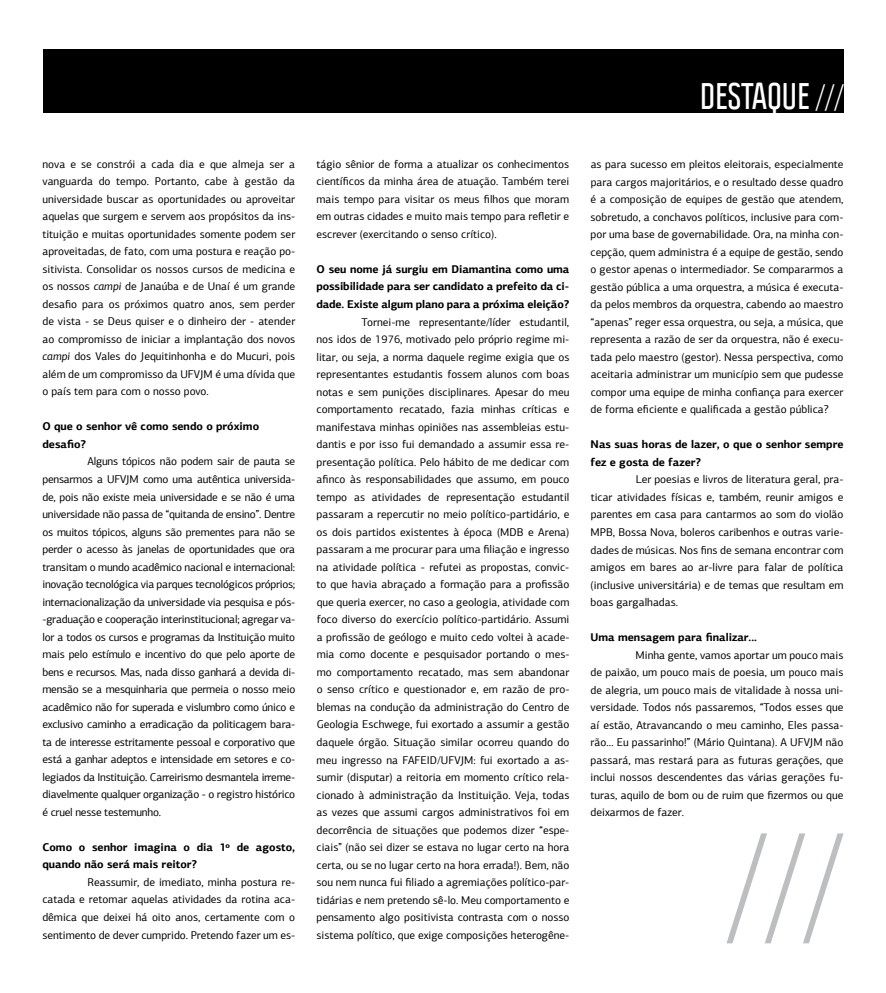
<style>
.page{position:relative;width:886px;height:993px;background:#fff}
.page>*{position:absolute;margin:0;border:0;box-sizing:border-box;transform-origin:0 0}
.t1{font:700 32.5px "Politica";color:#fff}
.t2{font:11.25px/17.5px "PF Agora Sans Pro";color:#000;text-align:justify}
.t3{font:700 11.25px/17.5px "PF Agora Sans Pro";color:#000}
.s1{font-style:italic}
.s2{font-weight:400;font-size:28.75px}
</style>
<div class="page">
<div style="left:43px;top:49px;width:800px;height:63px;background:#000"></div>
<svg style="left:726px;top:833px;width:117px;height:110px"></svg>
<p class="t2" style="left:42px;top:155px;width:254px">nova e se constrói a cada dia e que almeja ser a vanguarda do tempo. Portanto, cabe à gestão da universidade buscar as oportunidades ou aproveitar aquelas que surgem e servem aos propósitos da ins&shy;tituição e muitas oportunidades somente podem ser aproveitadas, de fato, com uma postura e reação po&shy;sitivista. Consolidar os nossos cursos de medicina e os nossos <span class="s1">campi</span> de Janaúba e de Unaí é um grande desafio para os próximos quatro anos, sem perder de vista - se Deus quiser e o dinheiro der - atender ao compromisso de iniciar a implantação dos novos <span class="s1">campi</span> dos Vales do Jequitinhonha e do Mucuri, pois além de um compromisso da UFVJM é uma dívida que o país tem para com o nosso povo.</p>
<p class="t3" style="left:42px;top:417px;width:218px">O que o senhor vê como sendo o próximo desafio?</p>
<p class="t2" style="left:42px;top:453px;width:254px;text-indent:45px">Alguns tópicos não podem sair de pauta se pensarmos a UFVJM como uma autêntica universida&shy;de, pois não existe meia universidade e se não é uma universidade não passa de “quitanda de ensino”. Dentre os muitos tópicos, alguns são prementes para não se perder o acesso às janelas de oportunidades que ora transitam o mundo acadêmico nacional e internacional: inovação tecnológica via parques tecnológicos próprios; internacionalização da universidade via pesquisa e pós--graduação e cooperação interinstitucional; agregar va&shy;lor a todos os cursos e programas da Instituição muito mais pelo estímulo e incentivo do que pelo aporte de bens e recursos. Mas, nada disso ganhará a devida di&shy;mensão se a mesquinharia que permeia o nosso meio acadêmico não for superada e vislumbro como único e exclusivo caminho a erradicação da politicagem bara&shy;ta de interesse estritamente pessoal e corporativo que está a ganhar adeptos e intensidade em setores e co&shy;legiados da Instituição. Carreirismo desmantela irreme&shy;diavelmente qualquer organização - o registro histórico é cruel nesse testemunho.</p>
<p class="t3" style="left:42px;top:837px;width:254px">Como o senhor imagina o dia 1º de agosto, quando não será mais reitor?</p>
<p class="t2" style="left:42px;top:873px;width:254px;text-indent:45px">Reassumir, de imediato, minha postura re&shy;catada e retomar aquelas atividades da rotina aca&shy;dêmica que deixei há oito anos, certamente com o sentimento de dever cumprido. Pretendo fazer um es-</p>
<p class="t2" style="left:316px;top:155px;width:254px">tágio sênior de forma a atualizar os conhecimentos científicos da minha área de atuação. Também terei mais tempo para visitar os meus filhos que moram em outras cidades e muito mais tempo para refletir e escrever (exercitando o senso crítico).</p>
<p class="t3" style="left:316px;top:260px;width:254px;text-align:justify">O seu nome já surgiu em Diamantina como uma possibilidade para ser candidato a prefeito da ci&shy;dade. Existe algum plano para a próxima eleição?</p>
<p class="t2" style="left:316px;top:313px;width:254px;text-indent:45px">Tornei-me representante/líder estudantil, nos idos de 1976, motivado pelo próprio regime mi&shy;litar, ou seja, a norma daquele regime exigia que os representantes estudantis fossem alunos com boas notas e sem punições disciplinares. Apesar do meu comportamento recatado, fazia minhas críticas e manifestava minhas opiniões nas assembleias estu&shy;dantis e por isso fui demandado a assumir essa re&shy;presentação política. Pelo hábito de me dedicar com afinco às responsabilidades que assumo, em pouco tempo as atividades de representação estudantil passaram a repercutir no meio político-partidário, e os dois partidos existentes à época (MDB e Arena) passaram a me procurar para uma filiação e ingresso na atividade política - refutei as propostas, convic&shy;to que havia abraçado a formação para a profissão que queria exercer, no caso a geologia, atividade com foco diverso do exercício político-partidário. Assumi a profissão de geólogo e muito cedo voltei à acade&shy;mia como docente e pesquisador portando o mes&shy;mo comportamento recatado, mas sem abandonar o senso crítico e questionador e, em razão de pro&shy;blemas na condução da administração do Centro de Geologia Eschwege, fui exortado a assumir a gestão daquele órgão. Situação similar ocorreu quando do meu ingresso na FAFEID/UFVJM: fui exortado a as&shy;sumir (disputar) a reitoria em momento crítico rela&shy;cionado à administração da Instituição. Veja, todas as vezes que assumi cargos administrativos foi em decorrência de situações que podemos dizer “espe&shy;ciais” (não sei dizer se estava no lugar certo na hora certa, ou se no lugar certo na hora errada!). Bem, não sou nem nunca fui filiado a agremiações político-par&shy;tidárias e nem pretendo sê-lo. Meu comportamento e pensamento algo positivista contrasta com o nosso sistema político, que exige composições heterogêne-</p>
<h1 class="t1" style="left:700px;top:74px;width:145px">DESTAQUE <span class="s2">///</span></h1>
<p class="t2" style="left:590px;top:155px;width:254px">as para sucesso em pleitos eleitorais, especialmente para cargos majoritários, e o resultado desse quadro é a composição de equipes de gestão que atendem, sobretudo, a conchavos políticos, inclusive para com&shy;por uma base de governabilidade. Ora, na minha con&shy;cepção, quem administra é a equipe de gestão, sendo o gestor apenas o intermediador. Se compararmos a gestão pública a uma orquestra, a música é executa&shy;da pelos membros da orquestra, cabendo ao maestro “apenas” reger essa orquestra, ou seja, a música, que representa a razão de ser da orquestra, não é execu&shy;tada pelo maestro (gestor). Nessa perspectiva, como aceitaria administrar um município sem que pudesse compor uma equipe de minha confiança para exercer de forma eficiente e qualificada a gestão pública?</p>
<p class="t3" style="left:591px;top:435px;width:254px">Nas suas horas de lazer, o que o senhor sempre fez e gosta de fazer?</p>
<p class="t2" style="left:590px;top:470px;width:254px;text-indent:45px">Ler poesias e livros de literatura geral, pra&shy;ticar atividades físicas e, também, reunir amigos e parentes em casa para cantarmos ao som do violão MPB, Bossa Nova, boleros caribenhos e outras varie&shy;dades de músicas. Nos fins de semana encontrar com amigos em bares ao ar-livre para falar de política (inclusive universitária) e de temas que resultam em boas gargalhadas.</p>
<p class="t3" style="left:590px;top:628px;width:168px">Uma mensagem para finalizar...</p>
<p class="t2" style="left:590px;top:645px;width:254px;text-indent:45px">Minha gente, vamos aportar um pouco mais de paixão, um pouco mais de poesia, um pouco mais de alegria, um pouco mais de vitalidade à nossa uni&shy;versidade. Todos nós passaremos, “Todos esses que aí estão, Atravancando o meu caminho, Eles passa&shy;rão… Eu passarinho!” (Mário Quintana). A UFVJM não passará, mas restará para as futuras gerações, que inclui nossos descendentes das várias gerações fu&shy;turas, aquilo de bom ou de ruim que fizermos ou que deixarmos de fazer.</p>
</div>
